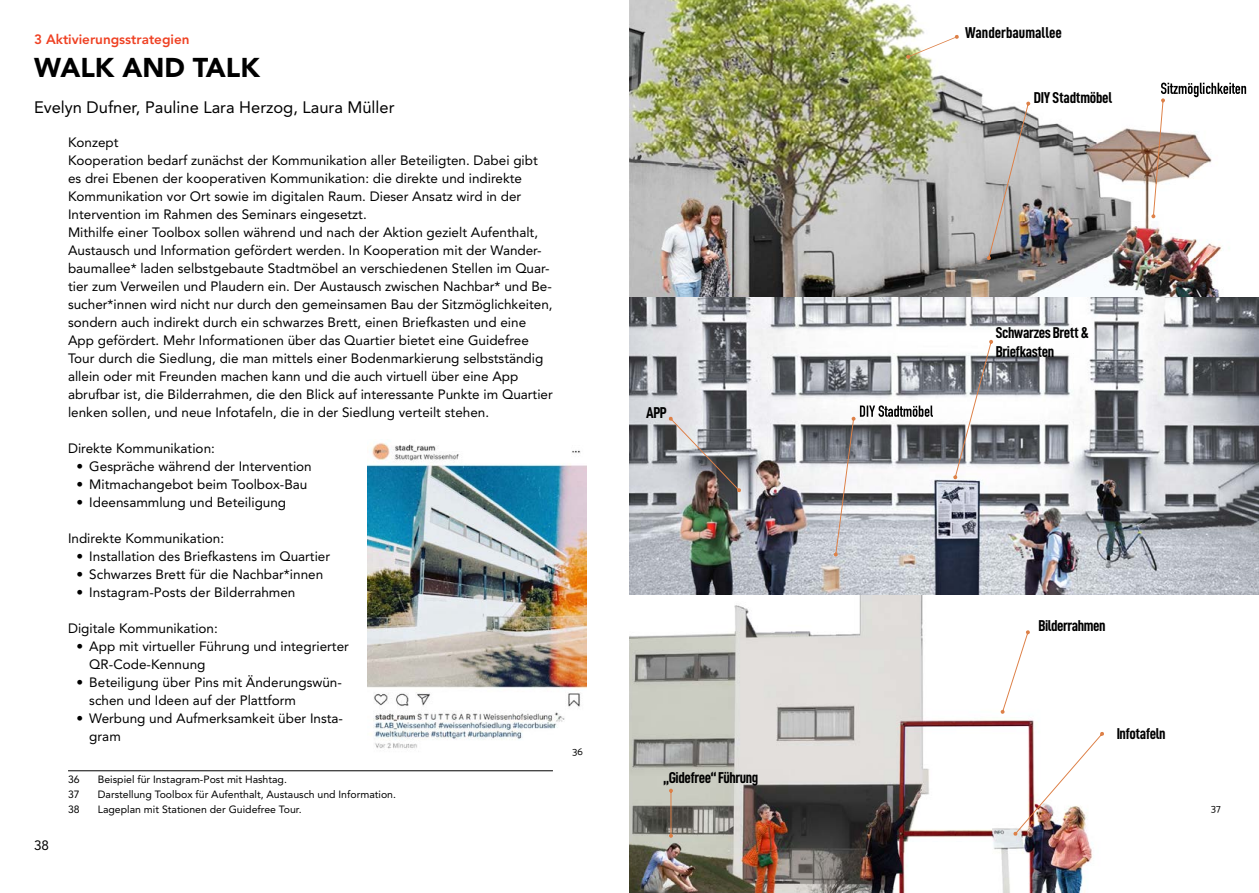
<style>
.page{position:relative;width:1259px;height:893px;background:#fff}
.page>*{position:absolute;margin:0;border:0;box-sizing:border-box;transform-origin:0 0}
.t1{font:900 27px "Avenir LT Std";color:#000}
.t2{font:16.5px "Avenir LT Std";color:#000}
.t3{font:15.75px/19px "D DIN Condensed Bold";letter-spacing:-.03em;color:#000}
.t4{font:15.75px "D DIN Condensed Bold";color:#000}
.t5{font:13.5px/18px "Avenir LT Std";color:#000}
.t6{font:800 13.5px "Avenir LT Std";color:#ef4123}
.t7{font:10.5px "Avenir LT Std";color:#000}
.t8{font:10.5px "Catamaran";color:#000}
</style>
<div class="page">
<img style="left:367px;top:443px;width:220px;height:306px">
<img style="left:629px;top:0;width:630px;height:298px">
<svg style="left:1151px;top:83px;width:95px;height:135px"></svg>
<img style="left:986px;top:101px;width:44px;height:159px">
<svg style="left:906px;top:35px;width:53px;height:24px"></svg>
<svg style="left:629px;top:298px;width:630px;height:297px"></svg>
<svg style="left:833px;top:405px;width:100px;height:152px"></svg>
<svg style="left:953px;top:340px;width:40px;height:139px"></svg>
<svg style="left:668px;top:417px;width:73px;height:75px;background:#8a898b"></svg>
<svg style="left:629px;top:595px;width:464px;height:298px"></svg>
<svg style="left:1000px;top:630px;width:30px;height:84px"></svg>
<img style="left:1013px;top:732px;width:91px;height:104px">
<hr style="left:670px;top:791px;width:1px;height:45px;background:#dd8047">
<svg style="left:669px;top:789px;width:4px;height:4px"></svg>
<svg style="left:669px;top:834px;width:4px;height:4px"></svg>
<hr style="left:68px;top:770px;width:485px;height:1px;background:#000">
<p class="t6" style="left:34px;top:34px;width:157px">3 Aktivierungsstrategien</p>
<h1 class="t1" style="left:34px;top:51px;width:227px">WALK AND TALK</h1>
<p class="t2" style="left:34px;top:99px;width:362px">Evelyn Dufner, Pauline Lara Herzog, Laura Müller</p>
<p class="t5" style="left:68px;top:134px;width:486px">Konzept<br>Kooperation bedarf zunächst der Kommunikation aller Beteiligten. Dabei gibt es drei Ebenen der kooperativen Kommunikation: die direkte und indirekte Kommunikation vor Ort sowie im digitalen Raum. Dieser Ansatz wird in der Intervention im Rahmen des Seminars eingesetzt.<br>Mithilfe einer Toolbox sollen während und nach der Aktion gezielt Aufenthalt, Austausch und Information gefördert werden. In Kooperation mit der Wander&shy;baumallee* laden selbstgebaute Stadtmöbel an verschiedenen Stellen im Quar&shy;tier zum Verweilen und Plaudern ein. Der Austausch zwischen Nachbar* und Be&shy;sucher*innen wird nicht nur durch den gemeinsamen Bau der Sitzmöglichkeiten, sondern auch indirekt durch ein schwarzes Brett, einen Briefkasten und eine App gefördert. Mehr Informationen über das Quartier bietet eine Guidefree Tour durch die Siedlung, die man mittels einer Bodenmarkierung selbstständig allein oder mit Freunden machen kann und die auch virtuell über eine App abrufbar ist, die Bilderrahmen, die den Blick auf interessante Punkte im Quartier lenken sollen, und neue Infotafeln, die in der Siedlung verteilt stehen.</p>
<p class="t5" style="left:68px;top:440px;width:148px">Direkte Kommunikation:</p>
<p class="t5" style="left:77px;top:458px;width:237px">• Gespräche während der Intervention</p>
<p class="t5" style="left:77px;top:476px;width:232px">• Mitmachangebot beim Toolbox-Bau</p>
<p class="t5" style="left:77px;top:494px;width:211px">• Ideensammlung und Beteiligung</p>
<p class="t5" style="left:68px;top:530px;width:158px">Indirekte Kommunikation:</p>
<p class="t5" style="left:77px;top:548px;width:255px">• Installation des Briefkastens im Quartier</p>
<p class="t5" style="left:77px;top:566px;width:248px">• Schwarzes Brett für die Nachbar*innen</p>
<p class="t5" style="left:77px;top:584px;width:220px">• Instagram-Posts der Bilderrahmen</p>
<p class="t5" style="left:68px;top:620px;width:151px">Digitale Kommunikation:</p>
<p class="t5" style="left:89px;top:638px;width:261px;text-indent:-13px">• App mit virtueller Führung und integrierter<br>QR-Code-Kennung</p>
<p class="t5" style="left:89px;top:674px;width:254px;text-indent:-13px">• Beteiligung über Pins mit Änderungswün&shy;schen und Ideen auf der Plattform</p>
<p class="t5" style="left:89px;top:710px;width:255px;text-indent:-13px">• Werbung und Aufmerksamkeit über Insta&shy;gram</p>
<p class="t8" style="left:572px;top:747px;width:12px">36</p>
<p class="t3" style="left:646px;top:403px;width:22px">APP</p>
<p class="t4" style="left:965px;top:23px;width:98px">Wanderbaumallee</p>
<p class="t3" style="left:1033px;top:88px;width:80px">DIY Stadtmöbel</p>
<p class="t3" style="left:996px;top:323px;width:94px">Schwarzes Brett &amp;<br>Briefkasten</p>
<p class="t3" style="left:1038px;top:617px;width:69px">Bilderrahmen</p>
<p class="t3" style="left:1116px;top:725px;width:50px">Infotafeln</p>
<p class="t5" style="left:34px;top:837px;width:17px">38</p>
<p class="t3" style="left:663px;top:769px;width:96px">„Gidefree“ Führung</p>
<p class="t7" style="left:68px;top:774px;width:13px">36</p>
<p class="t7" style="left:98px;top:774px;width:191px">Beispiel für Instagram-Post mit Hashtag.</p>
<p class="t7" style="left:68px;top:789px;width:13px">37</p>
<p class="t7" style="left:98px;top:789px;width:300px">Darstellung Toolbox für Aufenthalt, Austausch und Information.</p>
<p class="t7" style="left:68px;top:804px;width:13px">38</p>
<p class="t7" style="left:98px;top:804px;width:205px">Lageplan mit Stationen der Guidefree Tour.</p>
<p class="t8" style="left:1211px;top:804px;width:11px">37</p>
</div>
